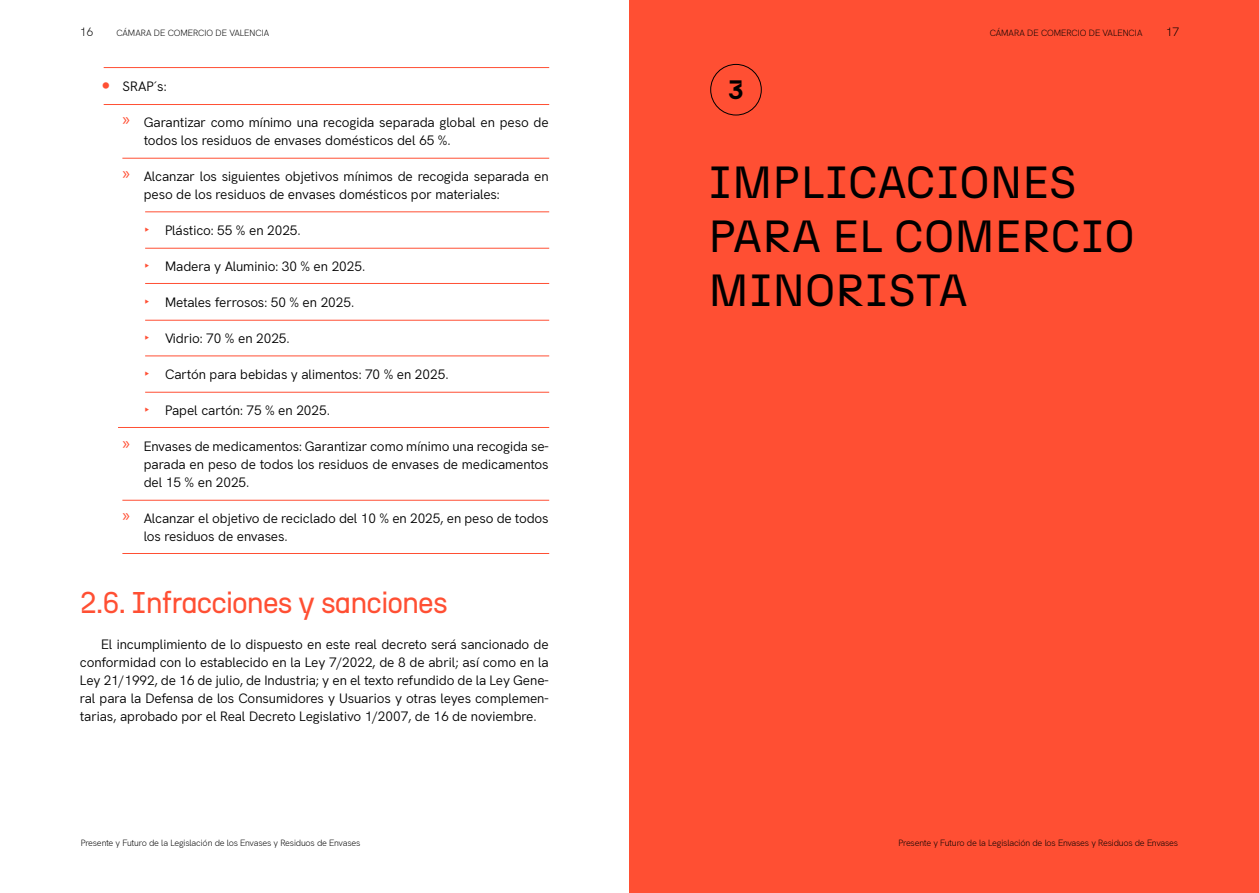
<style>
.page{position:relative;width:1259px;height:893px;background:#fff}
.page>*{position:absolute;margin:0;border:0;box-sizing:border-box;transform-origin:0 0}
.t1{font:45px/54px "N27";color:#000}
.t2{font:30px "N27";letter-spacing:-.04em;color:#ff4f33}
.t3{font:700 26.7px "N27";color:#000}
.t4{font:13.5px/18px "Hanken Grotesk";letter-spacing:-.01em;color:#000}
.t5{font:300 12px "Hanken Grotesk";color:#000}
.t6{font:300 9px "Hanken Grotesk";letter-spacing:-.02em;color:#000}
.t7{font:300 9px "Hanken Grotesk";color:#000}
.s1{font-weight:700;font-size:27px;color:#ff4f33}
.s2{font-family:"Myriad Pro";font-size:18px;color:#ff4f33}
.s3{color:#ff4f33}
</style>
<div class="page">
<hr style="left:104px;top:67px;width:445px;height:1px;background:#ff4f33">
<hr style="left:104px;top:104px;width:445px;height:1px;background:#ff4f33">
<hr style="left:122px;top:158px;width:427px;height:1px;background:#ff4f33">
<hr style="left:145px;top:211px;width:404px;height:1px;background:#ff4f33">
<hr style="left:122px;top:500px;width:427px;height:1px;background:#ff4f33">
<hr style="left:122px;top:553px;width:427px;height:1px;background:#ff4f33">
<hr style="left:145px;top:248px;width:404px;height:1px;background:#ff4f33">
<hr style="left:145px;top:283px;width:404px;height:1px;background:#ff4f33">
<hr style="left:145px;top:320px;width:404px;height:1px;background:#ff4f33">
<hr style="left:145px;top:356px;width:404px;height:1px;background:#ff4f33">
<hr style="left:145px;top:392px;width:404px;height:1px;background:#ff4f33">
<hr style="left:118px;top:427px;width:431px;height:1px;background:#ff4f33">
<div style="left:629px;top:0;width:630px;height:893px;background:#ff4f33"></div>
<div style="left:710px;top:64px;width:51px;height:51px;border:1px solid #000;border-radius:50%"></div>
<p class="t5" style="left:80px;top:23px;width:15px">16</p>
<p class="t7" style="left:116px;top:26px;width:150px">Cámara de Comercio DE VALENCIA</p>
<p class="t4" style="left:101px;top:76px;width:67px"><span class="s1">•</span> SRAP´s:</p>
<p class="t4" style="left:144px;top:112px;width:406px;text-indent:-21px"><span class="s2">»</span> Garantizar como mínimo una recogida separada global en peso de todos los residuos de envases domésticos del 65 %.</p>
<p class="t4" style="left:144px;top:166px;width:406px;text-indent:-21px"><span class="s2">»</span> Alcanzar los siguientes objetivos mínimos de recogida separada en peso de los residuos de envases domésticos por materiales:</p>
<p class="t4" style="left:144px;top:220px;width:159px"><span class="s3">‣</span> Plástico: 55 % en 2025.</p>
<p class="t4" style="left:144px;top:256px;width:223px"><span class="s3">‣</span> Madera y Aluminio: 30 % en 2025.</p>
<p class="t4" style="left:144px;top:292px;width:212px"><span class="s3">‣</span> Metales ferrosos: 50 % en 2025.</p>
<p class="t4" style="left:144px;top:328px;width:148px"><span class="s3">‣</span> Vidrio: 70 % en 2025.</p>
<p class="t4" style="left:144px;top:364px;width:306px"><span class="s3">‣</span> Cartón para bebidas y alimentos: 70 % en 2025.</p>
<p class="t4" style="left:144px;top:400px;width:188px"><span class="s3">‣</span> Papel cartón: 75 % en 2025.</p>
<p class="t4" style="left:144px;top:436px;width:406px;text-align:justify;text-indent:-21px"><span class="s2">»</span> Envases de medicamentos: Garantizar como mínimo una recogida se&shy;parada en peso de todos los residuos de envases de medicamentos del 15 % en 2025.</p>
<p class="t4" style="left:144px;top:508px;width:406px;text-indent:-21px"><span class="s2">»</span> Alcanzar el objetivo de reciclado del 10 % en 2025, en peso de todos los residuos de envases.</p>
<h2 class="t2" style="left:80px;top:584px;width:369px">2.6. Infracciones y sanciones</h2>
<p class="t4" style="left:80px;top:634px;width:470px;text-align:justify;text-indent:21px">El incumplimiento de lo dispuesto en este real decreto será sancionado de conformidad con lo establecido en la Ley 7/2022, de 8 de abril; así como en la Ley 21/1992, de 16 de julio, de Industria; y en el texto refundido de la Ley Gene&shy;ral para la Defensa de los Consumidores y Usuarios y otras leyes complemen&shy;tarias, aprobado por el Real Decreto Legislativo 1/2007, de 16 de noviembre.</p>
<p class="t6" style="left:81px;top:836px;width:281px">Presente y Futuro de la Legislación de los Envases y Residuos de Envases</p>
<h3 class="t3" style="left:728px;top:73px;width:18px">3</h3>
<p class="t7" style="left:989px;top:26px;width:150px">Cámara de Comercio DE VALENCIA</p>
<p class="t5" style="left:1165px;top:23px;width:15px">17</p>
<h1 class="t1" style="left:708px;top:155px;width:422px">IMPLICACION ES<br>PARA EL COMERCIO<br>MINOR</h1>
<h1 class="t1" style="left:865px;top:263px;width:105px">ISTA</h1>
<p class="t6" style="left:898px;top:836px;width:281px">Presente y Futuro de la Legislación de los Envases y Residuos de Envases</p>
</div>
